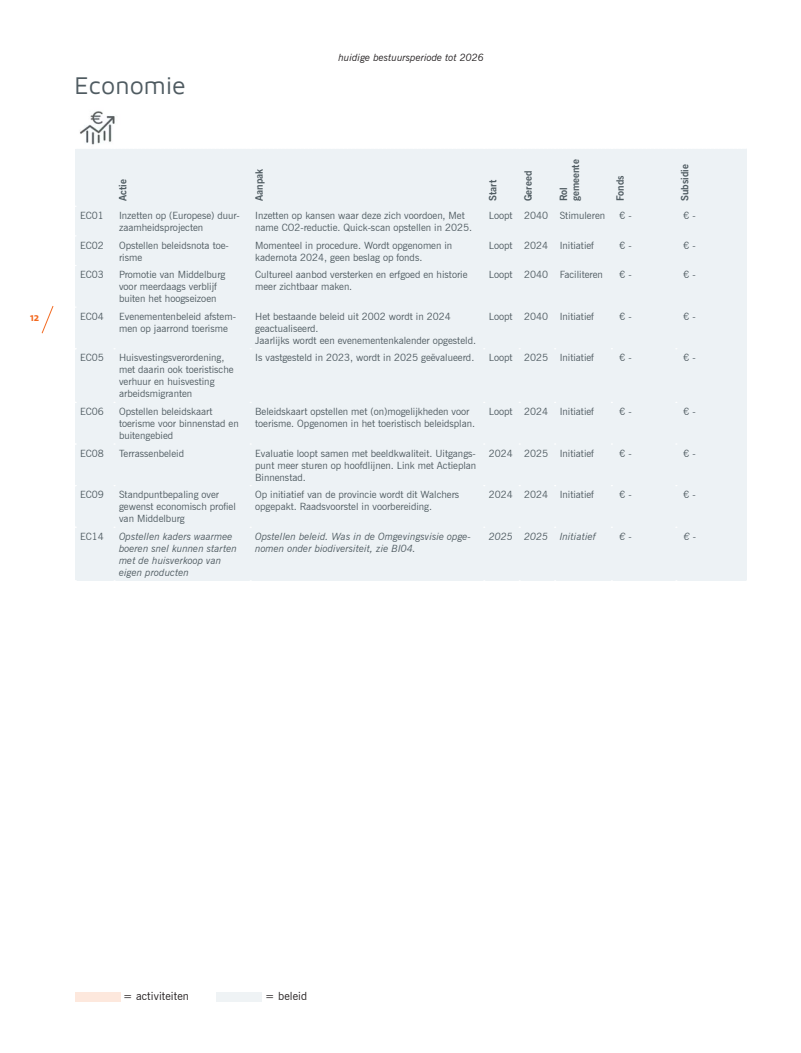
<style>
.page{position:relative;width:801px;height:1053px;background:#fff}
.page>*{position:absolute;margin:0;border:0;box-sizing:border-box;transform-origin:0 0}
.t1{font:25px "Maven Pro";color:#4f5b61}
.t2{font:11.25px "News Gothic BT";letter-spacing:.01em;color:#231f20}
.t3{font:700 11.25px "T Mix";color:#f36a21}
.t4{font:10px/12px "News Gothic BT";color:#4f5b61}
.t5{font:italic 10px/12px "News Gothic BT";color:#4f5b61}
.t6{font:700 10px/12px "News Gothic BT";color:#4f5b61}
.t7{font:italic 10px "News Gothic BT";color:#231f20}
</style>
<div class="page">
<svg style="left:42px;top:306px;width:11px;height:27px"></svg>
<div style="left:75px;top:149px;width:672px;height:432px;background:#edf2f5"></div>
<img style="left:80px;top:111px;width:35px;height:34px">
<div style="left:76px;top:992px;width:45px;height:9px;background:#fde8dd"></div>
<div style="left:216px;top:992px;width:45px;height:9px;background:#eff3f5"></div>
<p class="t3" style="left:30px;top:308px;width:11px">12</p>
<h2 class="t1" style="left:74px;top:69px;width:113px">Economie</h2>
<p class="t7" style="left:338px;top:51px;width:147px">huidige bestuursperiode tot 2026</p>
<p class="t6" style="left:117px;top:201px;width:23px;rotate:-90deg">Actie</p>
<p class="t6" style="left:253px;top:201px;width:34px;rotate:-90deg">Aanpak</p>
<p class="t6" style="left:487px;top:201px;width:23px;rotate:-90deg">Start</p>
<p class="t6" style="left:522px;top:201px;width:32px;rotate:-90deg">Gereed</p>
<p class="t6" style="left:557px;top:201px;width:43px;rotate:-90deg">Rol gemeente</p>
<p class="t6" style="left:614px;top:201px;width:27px;rotate:-90deg">Fonds</p>
<p class="t6" style="left:679px;top:201px;width:38px;rotate:-90deg">Subsidie</p>
<p class="t4" style="left:80px;top:209px;width:25px">EC01</p>
<p class="t4" style="left:119px;top:209px;width:122px">Inzetten op (Europese) duur&shy;zaamheidsprojecten</p>
<p class="t4" style="left:255px;top:209px;width:218px">Inzetten op kansen waar deze zich voordoen, Met name CO2-reductie. Quick-scan opstellen in 2025.</p>
<p class="t4" style="left:489px;top:209px;width:25px">Loopt</p>
<p class="t4" style="left:524px;top:209px;width:26px">2040</p>
<p class="t4" style="left:560px;top:209px;width:47px">Stimuleren</p>
<p class="t4" style="left:619px;top:209px;width:14px">€ -</p>
<p class="t4" style="left:683px;top:209px;width:14px">€ -</p>
<p class="t4" style="left:80px;top:239px;width:25px">EC02</p>
<p class="t4" style="left:119px;top:239px;width:111px">Opstellen beleidsnota toe&shy;risme</p>
<p class="t4" style="left:255px;top:239px;width:199px">Momenteel in procedure. Wordt opgenomen in kadernota 2024, geen beslag op fonds.</p>
<p class="t4" style="left:489px;top:239px;width:25px">Loopt</p>
<p class="t4" style="left:524px;top:239px;width:26px">2024</p>
<p class="t4" style="left:560px;top:239px;width:36px">Initiatief</p>
<p class="t4" style="left:619px;top:239px;width:14px">€ -</p>
<p class="t4" style="left:683px;top:239px;width:14px">€ -</p>
<p class="t4" style="left:80px;top:268px;width:25px">EC03</p>
<p class="t4" style="left:119px;top:268px;width:108px">Promotie van Middelburg voor meerdaags verblijf buiten het hoogseizoen</p>
<p class="t4" style="left:255px;top:268px;width:214px">Cultureel aanbod versterken en erfgoed en historie meer zichtbaar maken.</p>
<p class="t4" style="left:489px;top:268px;width:25px">Loopt</p>
<p class="t4" style="left:524px;top:268px;width:26px">2040</p>
<p class="t4" style="left:560px;top:268px;width:45px">Faciliteren</p>
<p class="t4" style="left:619px;top:268px;width:14px">€ -</p>
<p class="t4" style="left:683px;top:268px;width:14px">€ -</p>
<p class="t4" style="left:80px;top:310px;width:25px">EC04</p>
<p class="t4" style="left:119px;top:310px;width:118px">Evenementenbeleid afstem&shy;men op jaarrond toerisme</p>
<p class="t4" style="left:255px;top:310px;width:222px">Het bestaande beleid uit 2002 wordt in 2024 geactualiseerd.<br>Jaarlijks wordt een evenementenkalender opgesteld.</p>
<p class="t4" style="left:489px;top:310px;width:25px">Loopt</p>
<p class="t4" style="left:524px;top:310px;width:26px">2040</p>
<p class="t4" style="left:560px;top:310px;width:36px">Initiatief</p>
<p class="t4" style="left:619px;top:310px;width:14px">€ -</p>
<p class="t4" style="left:683px;top:310px;width:14px">€ -</p>
<p class="t4" style="left:80px;top:352px;width:25px">EC05</p>
<p class="t4" style="left:119px;top:352px;width:116px">Huisvestingsverordening, met daarin ook toeristische</p>
<p class="t4" style="left:255px;top:352px;width:221px">Is vastgesteld in 2023, wordt in 2025 geëvalueerd.</p>
<p class="t4" style="left:489px;top:352px;width:25px">Loopt</p>
<p class="t4" style="left:524px;top:352px;width:26px">2025</p>
<p class="t4" style="left:560px;top:352px;width:36px">Initiatief</p>
<p class="t4" style="left:619px;top:352px;width:14px">€ -</p>
<p class="t4" style="left:683px;top:352px;width:14px">€ -</p>
<p class="t4" style="left:119px;top:376px;width:97px">verhuur en huisvesting arbeidsmigranten</p>
<p class="t4" style="left:80px;top:405px;width:25px">EC06</p>
<p class="t4" style="left:119px;top:405px;width:121px">Opstellen beleidskaart toerisme voor binnenstad en buitengebied</p>
<p class="t4" style="left:255px;top:405px;width:221px">Beleidskaart opstellen met (on)mogelijkheden voor toerisme. Opgenomen in het toeristisch beleidsplan.</p>
<p class="t4" style="left:489px;top:405px;width:25px">Loopt</p>
<p class="t4" style="left:524px;top:405px;width:26px">2024</p>
<p class="t4" style="left:560px;top:405px;width:36px">Initiatief</p>
<p class="t4" style="left:619px;top:405px;width:14px">€ -</p>
<p class="t4" style="left:683px;top:405px;width:14px">€ -</p>
<p class="t4" style="left:80px;top:447px;width:25px">EC08</p>
<p class="t4" style="left:119px;top:447px;width:67px">Terrassenbeleid</p>
<p class="t4" style="left:255px;top:447px;width:223px;text-align:justify">Evaluatie loopt samen met beeldkwaliteit. Uitgangs&shy;punt meer sturen op hoofdlijnen. Link met Actieplan Binnenstad.</p>
<p class="t4" style="left:489px;top:447px;width:26px">2024</p>
<p class="t4" style="left:524px;top:447px;width:26px">2025</p>
<p class="t4" style="left:560px;top:447px;width:36px">Initiatief</p>
<p class="t4" style="left:619px;top:447px;width:14px">€ -</p>
<p class="t4" style="left:683px;top:447px;width:14px">€ -</p>
<p class="t4" style="left:80px;top:488px;width:25px">EC09</p>
<p class="t4" style="left:119px;top:488px;width:118px">Standpuntbepaling over gewenst economisch profiel van Middelburg</p>
<p class="t4" style="left:255px;top:488px;width:206px">Op initiatief van de provincie wordt dit Walchers opgepakt. Raadsvoorstel in voorbereiding.</p>
<p class="t4" style="left:489px;top:488px;width:26px">2024</p>
<p class="t4" style="left:524px;top:488px;width:26px">2024</p>
<p class="t4" style="left:560px;top:488px;width:36px">Initiatief</p>
<p class="t4" style="left:619px;top:488px;width:14px">€ -</p>
<p class="t4" style="left:683px;top:488px;width:14px">€ -</p>
<p class="t4" style="left:80px;top:530px;width:25px">EC14</p>
<p class="t5" style="left:119px;top:530px;width:120px">Opstellen kaders waarmee boeren snel kunnen starten met de huisverkoop van eigen producten</p>
<p class="t5" style="left:255px;top:530px;width:218px">Opstellen beleid. Was in de Omgevingsvisie opge&shy;nomen onder biodiversiteit, zie BI04.</p>
<p class="t5" style="left:489px;top:530px;width:26px">2025</p>
<p class="t5" style="left:524px;top:530px;width:26px">2025</p>
<p class="t5" style="left:560px;top:530px;width:38px">Initiatief</p>
<p class="t5" style="left:619px;top:530px;width:14px">€ -</p>
<p class="t5" style="left:684px;top:530px;width:14px">€ -</p>
<p class="t2" style="left:123px;top:989px;width:67px">= activiteiten</p>
<p class="t2" style="left:265px;top:989px;width:44px">= beleid</p>
</div>
